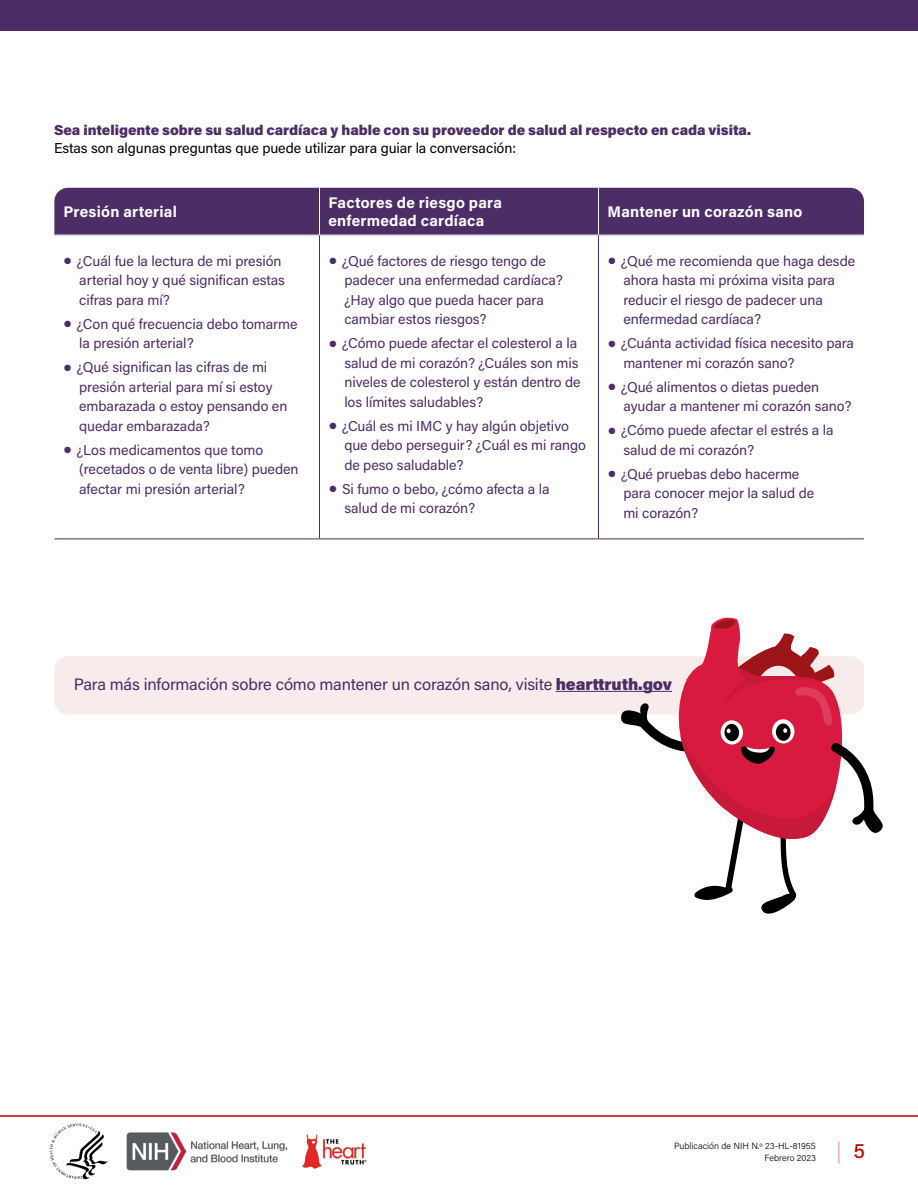
<style>
.page{position:relative;width:918px;height:1188px;background:#fff}
.page>*{position:absolute;margin:0;border:0;box-sizing:border-box;transform-origin:0 0}
.t1{font:21px "Acumin Variable Concept";color:#c20000}
.t2{font:16.5px "Acumin Pro";letter-spacing:-.01em;color:#4d2d66}
.t3{font:700 15.3px/18px "Acumin Pro";letter-spacing:.015em;color:#fff}
.t4{font:14.25px/19.5px "Acumin Pro";letter-spacing:-.005em;color:#4d2d66}
.t5{font:900 14.25px "Acumin Pro";letter-spacing:-.005em;color:#4d2d66}
.t6{font:14.25px "Acumin Pro";letter-spacing:-.005em;color:#000}
.t7{font:300 9px/12px "Acumin Pro";color:#000;text-align:right}
.s1{font-weight:900}
</style>
<div class="page">
<div style="left:0;top:0;width:918px;height:31px;background:#4d2d66"></div>
<hr style="left:0;top:1115px;width:918px;height:2px;background:#c20000">
<div style="left:54px;top:656px;width:810px;height:58px;background:#f8ebeb;border-radius:14px"></div>
<div style="left:54px;top:188px;width:810px;height:47px;background:#4d2d66"></div>
<hr style="left:319px;top:235px;width:1px;height:304px;background:#4d2d66">
<hr style="left:54px;top:539px;width:265px;height:1px;background:#4d2d66">
<hr style="left:320px;top:539px;width:278px;height:1px;background:#4d2d66">
<hr style="left:598px;top:539px;width:266px;height:1px;background:#4d2d66">
<hr style="left:598px;top:235px;width:1px;height:304px;background:#4d2d66">
<hr style="left:319px;top:188px;width:1px;height:47px;background:#fff">
<hr style="left:598px;top:188px;width:1px;height:47px;background:#fff">
<hr style="left:556px;top:691px;width:116px;height:1px;background:#4d2d66">
<svg style="left:619px;top:617px;width:264px;height:297px"></svg>
<img style="left:49px;top:1123px;width:318px;height:57px">
<p class="t5" style="left:54px;top:120px;width:699px">Sea inteligente sobre su salud cardíaca y hable con su proveedor de salud al respecto en cada visita.</p>
<p class="t6" style="left:54px;top:139px;width:464px">Estas son algunas preguntas que puede utilizar para guiar la conversación:</p>
<p class="t3" style="left:63px;top:202px;width:115px">Presión arterial</p>
<p class="t4" style="left:79px;top:250px;width:207px;text-indent:-15px">● ¿Cuál fue la lectura de mi presión arterial hoy y qué significan estas cifras para mí?</p>
<p class="t4" style="left:79px;top:313px;width:220px;text-indent:-15px">● ¿Con qué frecuencia debo tomarme la presión arterial?</p>
<p class="t4" style="left:79px;top:357px;width:210px;text-indent:-15px">● ¿Qué significan las cifras de mi presión arterial para mí si estoy embarazada o estoy pensando en quedar embarazada?</p>
<p class="t4" style="left:79px;top:439px;width:221px;text-indent:-15px">● ¿Los medicamentos que tomo (recetados o de venta libre) pueden afectar mi presión arterial?</p>
<p class="t3" style="left:329px;top:193px;width:175px">Factores de riesgo para enfermedad cardíaca</p>
<p class="t4" style="left:344px;top:250px;width:220px;text-indent:-15px">● ¿Qué factores de riesgo tengo de padecer una enfermedad cardíaca? ¿Hay algo que pueda hacer para cambiar estos riesgos?</p>
<p class="t4" style="left:344px;top:333px;width:238px;text-indent:-15px">● ¿Cómo puede afectar el colesterol a la salud de mi corazón? ¿Cuáles son mis niveles de colesterol y están dentro de los límites saludables?</p>
<p class="t4" style="left:344px;top:415px;width:243px;text-indent:-15px">● ¿Cuál es mi IMC y hay algún objetivo que debo perseguir? ¿Cuál es mi rango de peso saludable?</p>
<p class="t4" style="left:344px;top:478px;width:207px;text-indent:-15px">● Si fumo o bebo, ¿cómo afecta a la salud de mi corazón?</p>
<p class="t3" style="left:607px;top:202px;width:196px">Mantener un corazón sano</p>
<p class="t4" style="left:623px;top:250px;width:233px;text-indent:-15px">● ¿Qué me recomienda que haga desde ahora hasta mi próxima visita para reducir el riesgo de padecer una enfermedad cardíaca?</p>
<p class="t4" style="left:623px;top:333px;width:232px;text-indent:-15px">● ¿Cuánta actividad física necesito para mantener mi corazón sano?</p>
<p class="t4" style="left:623px;top:376px;width:230px;text-indent:-15px">● ¿Qué alimentos o dietas pueden ayudar a mantener mi corazón sano?</p>
<p class="t4" style="left:623px;top:420px;width:212px;text-indent:-15px">● ¿Cómo puede afectar el estrés a la salud de mi corazón?</p>
<p class="t4" style="left:623px;top:463px;width:192px;text-indent:-15px">● ¿Qué pruebas debo hacerme para conocer mejor la salud de mi corazón?</p>
<p class="t2" style="left:74px;top:673px;width:600px">Para más información sobre cómo mantener un corazón sano, visite <span class="s1">hearttruth.gov</span></p>
<p class="t7" style="left:674px;top:1139px;width:143px">Publicación de NIH N.º 23-HL-8195S<br>Febrero 2023</p>
<h1 class="t1" style="left:837px;top:1136px;width:30px">| 5</h1>
</div>
